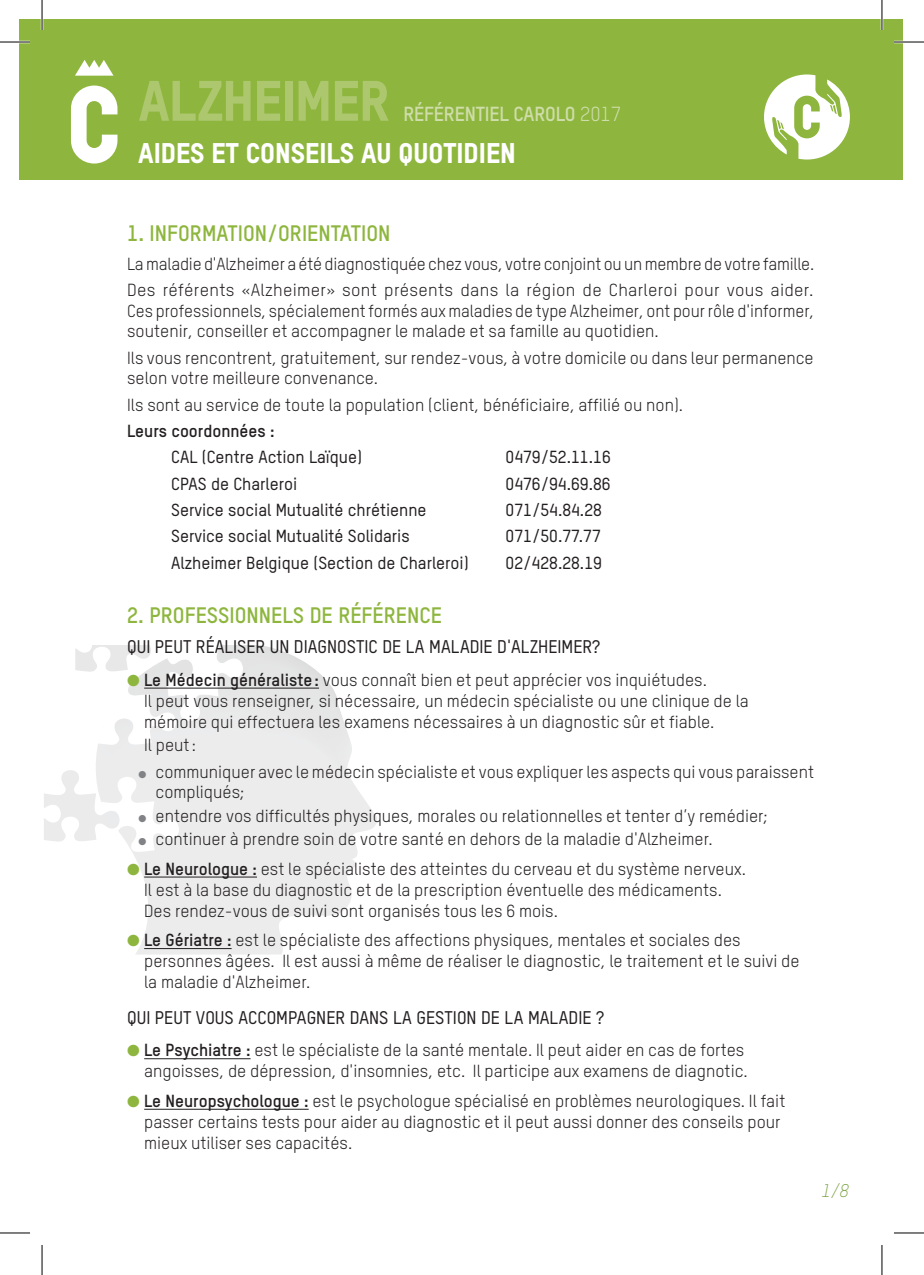
<style>
.page{position:relative;width:924px;height:1275px;background:#fff}
.page>*{position:absolute;margin:0;border:0;box-sizing:border-box;transform-origin:0 0}
.t1{font:800 56px "TSTAR";letter-spacing:-.01em;color:#acc76e}
.t2{font:800 28px "TSTAR";color:#fff}
.t3{font:700 22px "TSTAR";color:#8eb63e}
.t4{font:700 20px "TSTAR";letter-spacing:-.01em;color:#cfddab}
.t5{font:500 18px "TSTAR";color:#231f20}
.t6{font:italic 300 18px "TSTAR";color:#779f3d}
.t7{font:17.2px/21px "TSTAR";color:#231f20}
.t8{font:500 17.2px "TSTAR";color:#231f20}
.t9{font:700 17.2px "TSTAR";color:#231f20}
.s1{font-weight:400}
.s2{color:#8eb63e}
.s3{font-weight:700}
.s4{color:#808285}
</style>
<div class="page">
<div style="left:19px;top:19px;width:883px;height:161px;background:#8eb63e"></div>
<svg style="left:764px;top:74px;width:85px;height:85px"></svg>
<svg style="left:96px;top:645px;width:281px;height:309px"></svg>
<svg style="left:44px;top:770px;width:135px;height:82px"></svg>
<svg style="left:75px;top:645px;width:168px;height:100px"></svg>
<svg style="left:75px;top:60px;width:38px;height:16px"></svg>
<svg style="left:71px;top:86px;width:46px;height:77px"></svg>
<hr style="left:144px;top:687px;width:175px;height:1px;background:#231f20">
<hr style="left:144px;top:876px;width:113px;height:1px;background:#231f20">
<hr style="left:144px;top:948px;width:87px;height:1px;background:#231f20">
<hr style="left:144px;top:1058px;width:106px;height:1px;background:#231f20">
<hr style="left:144px;top:1108px;width:164px;height:1px;background:#231f20">
<hr style="left:0;top:41px;width:30px;height:2px;background:#fff">
<hr style="left:893px;top:41px;width:30px;height:2px;background:#fff">
<hr style="left:41px;top:0;width:2px;height:30px;background:#fff">
<hr style="left:880px;top:0;width:2px;height:30px;background:#fff">
<hr style="left:0;top:42px;width:30px;height:1px;background:#000">
<hr style="left:893px;top:42px;width:30px;height:1px;background:#000">
<hr style="left:0;top:1232px;width:30px;height:1px;background:#000">
<hr style="left:893px;top:1232px;width:30px;height:1px;background:#000">
<hr style="left:42px;top:0;width:1px;height:30px;background:#000">
<hr style="left:42px;top:1245px;width:1px;height:30px;background:#000">
<hr style="left:881px;top:0;width:1px;height:30px;background:#000">
<hr style="left:881px;top:1245px;width:1px;height:30px;background:#000">
<h1 class="t1" style="left:138px;top:66px;width:252px">ALZHEIMER</h1>
<p class="t4" style="left:403px;top:101px;width:219px">RÉFÉRENTIEL CAROLO <span class="s1">2017</span></p>
<h2 class="t2" style="left:138px;top:136px;width:379px">AIDES ET CONSEILS AU QUOTIDIEN</h2>
<p class="t3" style="left:127px;top:219px;width:265px">1. INFORMATION/ORIENTATION</p>
<p class="t7" style="left:127px;top:250px;width:688px;line-height:26.4px">La maladie d'Alzheimer a été diagnostiquée chez vous, votre conjoint ou un membre de votre famille.<br>Des référents «Alzheimer» sont présents dans la région de Charleroi pour vous aider.</p>
<p class="t7" style="left:127px;top:300px;width:688px">Ces professionnels, spécialement formés aux maladies de type Alzheimer, ont pour rôle d'informer, soutenir, conseiller et accompagner le malade et sa famille au quotidien.</p>
<p class="t7" style="left:127px;top:347px;width:687px">Ils vous rencontrent, gratuitement, sur rendez-vous, à votre domicile ou dans leur permanence selon votre meilleure convenance.</p>
<p class="t7" style="left:127px;top:394px;width:557px">Ils sont au service de toute la population (client, bénéficiaire, affilié ou non).</p>
<p class="t9" style="left:127px;top:420px;width:149px">Leurs coordonnées :</p>
<p class="t8" style="left:171px;top:447px;width:192px">CAL (Centre Action Laïque)</p>
<p class="t8" style="left:505px;top:447px;width:107px">0479/52.11.16</p>
<p class="t8" style="left:171px;top:473px;width:128px">CPAS de Charleroi</p>
<p class="t8" style="left:505px;top:473px;width:107px">0476/94.69.86</p>
<p class="t8" style="left:171px;top:499px;width:257px">Service social Mutualité chrétienne</p>
<p class="t8" style="left:505px;top:499px;width:98px">071/54.84.28</p>
<p class="t8" style="left:171px;top:526px;width:240px">Service social Mutualité Solidaris</p>
<p class="t8" style="left:505px;top:526px;width:97px">071/50.77.77</p>
<p class="t8" style="left:171px;top:552px;width:299px">Alzheimer Belgique (Section de Charleroi)</p>
<p class="t8" style="left:505px;top:552px;width:98px">02/428.28.19</p>
<p class="t3" style="left:127px;top:602px;width:316px">2. PROFESSIONNELS DE RÉFÉRENCE</p>
<p class="t5" style="left:127px;top:636px;width:474px">QUI PEUT RÉALISER UN DIAGNOSTIC DE LA MALADIE D'ALZHEIMER?</p>
<p class="t7" style="left:144px;top:669px;width:606px;text-indent:-17px"><span class="s2">●</span> <span class="s3">Le Médecin généraliste:</span> vous connaît bien et peut apprécier vos inquiétudes.<br>Il peut vous renseigner, si nécessaire, un médecin spécialiste ou une clinique de la mémoire qui effectuera les examens nécessaires à un diagnostic sûr et fiable.</p>
<p class="t7" style="left:144px;top:734px;width:53px">Il peut:</p>
<p class="t7" style="left:155px;top:761px;width:659px;text-indent:-17px"><span class="s4">●</span> communiquer avec le médecin spécialiste et vous expliquer les aspects qui vous paraissent compliqués;</p>
<p class="t7" style="left:138px;top:805px;width:630px"><span class="s4">●</span> entendre vos difficultés physiques, morales ou relationnelles et tenter d’y remédier;</p>
<p class="t7" style="left:138px;top:828px;width:575px"><span class="s4">●</span> continuer à prendre soin de votre santé en dehors de la maladie d'Alzheimer.</p>
<p class="t7" style="left:144px;top:858px;width:603px;text-indent:-17px"><span class="s2">●</span> <span class="s3">Le Neurologue :</span> est le spécialiste des atteintes du cerveau et du système nerveux.<br>Il est à la base du diagnostic et de la prescription éventuelle des médicaments.<br>Des rendez-vous de suivi sont organisés tous les 6 mois.</p>
<p class="t7" style="left:144px;top:929px;width:656px;text-indent:-17px"><span class="s2">●</span> <span class="s3">Le Gériatre :</span> est le spécialiste des affections physiques, mentales et sociales des personnes âgées. Il est aussi à même de réaliser le diagnostic, le traitement et le suivi de la maladie d'Alzheimer.</p>
<p class="t5" style="left:127px;top:1006px;width:478px">QUI PEUT VOUS ACCOMPAGNER DANS LA GESTION DE LA MALADIE ?</p>
<p class="t7" style="left:127px;top:1039px;width:622px;text-align:right"><span class="s2">●</span> <span class="s3">Le Psychiatre :</span> est le spécialiste de la santé mentale. Il peut aider en cas de fortes angoisses, de dépression, d'insomnies, etc. Il participe aux examens de diagnotic.</p>
<p class="t7" style="left:144px;top:1090px;width:642px;text-indent:-17px"><span class="s2">●</span> <span class="s3">Le Neuropsychologue :</span> est le psychologue spécialisé en problèmes neurologiques. Il fait passer certains tests pour aider au diagnostic et il peut aussi donner des conseils pour mieux utiliser ses capacités.</p>
<p class="t6" style="left:821px;top:1179px;width:29px">1/8</p>
</div>
